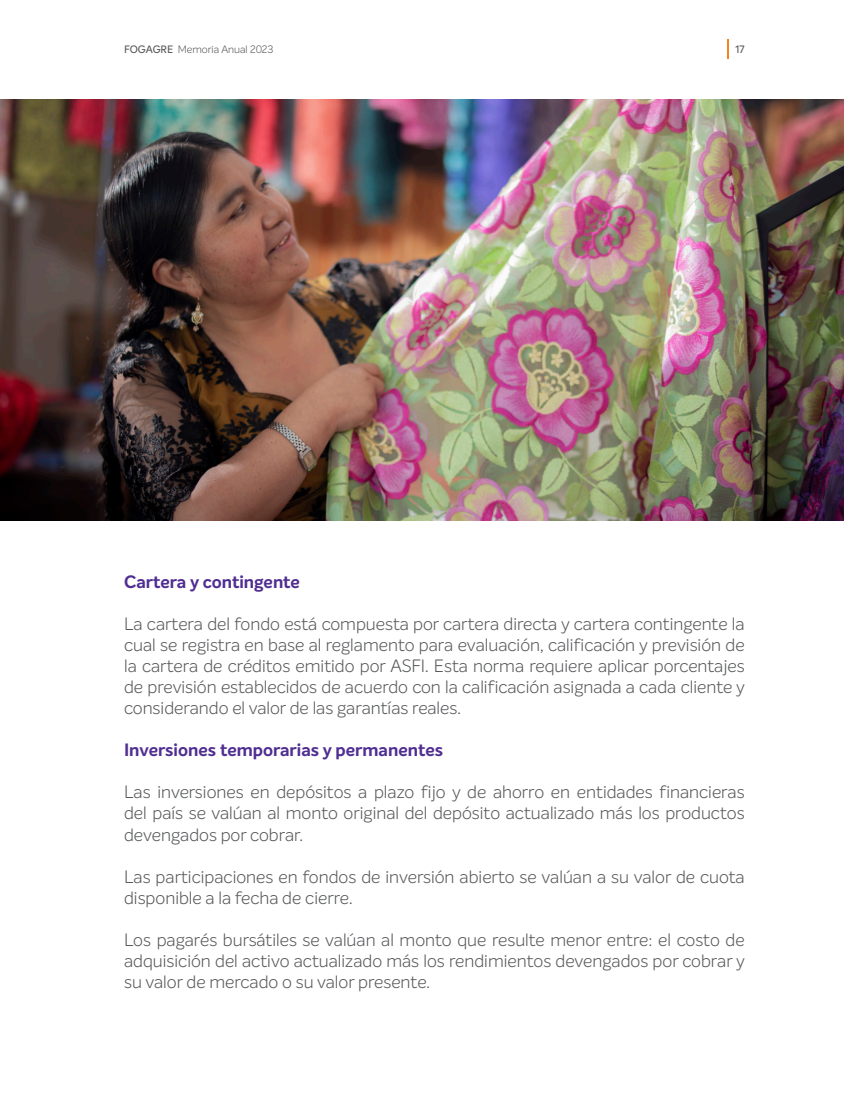
<style>
.page{position:relative;width:844px;height:1117px;background:#fff}
.page>*{position:absolute;margin:0;border:0;box-sizing:border-box;transform-origin:0 0}
.t1{font:300 17.5px/21px "Intelo";color:#57585a;text-align:justify}
.t2{font:700 17.5px "Intelo";color:#502e92}
.t3{font:300 10.5px "Intelo";color:#57585a}
.t4{font:500 10.5px "Intelo";color:#57585a}
.s1{font-weight:500}
</style>
<div class="page">
<hr style="left:727px;top:39px;width:2px;height:20px;background:#f58220">
<img style="left:1px;top:99px;width:842px;height:421px">
<p class="t3" style="left:124px;top:43px;width:151px"><span class="s1">FOGAGRE</span> Memoria Anual 2023</p>
<p class="t4" style="left:735px;top:43px;width:11px">17</p>
<p class="t2" style="left:124px;top:571px;width:177px">Cartera y contingente</p>
<p class="t1" style="left:124px;top:613px;width:622px">La cartera del fondo está compuesta por cartera directa y cartera contingente la cual se registra en base al reglamento para evaluación, calificación y previsión de la cartera de créditos emitido por ASFI. Esta norma requiere aplicar porcentajes de previsión establecidos de acuerdo con la calificación asignada a cada cliente y considerando el valor de las garantías reales.</p>
<p class="t2" style="left:124px;top:739px;width:320px">Inversiones temporarias y permanentes</p>
<p class="t1" style="left:124px;top:781px;width:622px">Las inversiones en depósitos a plazo fijo y de ahorro en entidades financieras del país se valúan al monto original del depósito actualizado más los productos devengados por cobrar.</p>
<p class="t1" style="left:124px;top:865px;width:622px">Las participaciones en fondos de inversión abierto se valúan a su valor de cuota disponible a la fecha de cierre.</p>
<p class="t1" style="left:124px;top:928px;width:622px">Los pagarés bursátiles se valúan al monto que resulte menor entre: el costo de adquisición del activo actualizado más los rendimientos devengados por cobrar y su valor de mercado o su valor presente.</p>
</div>
